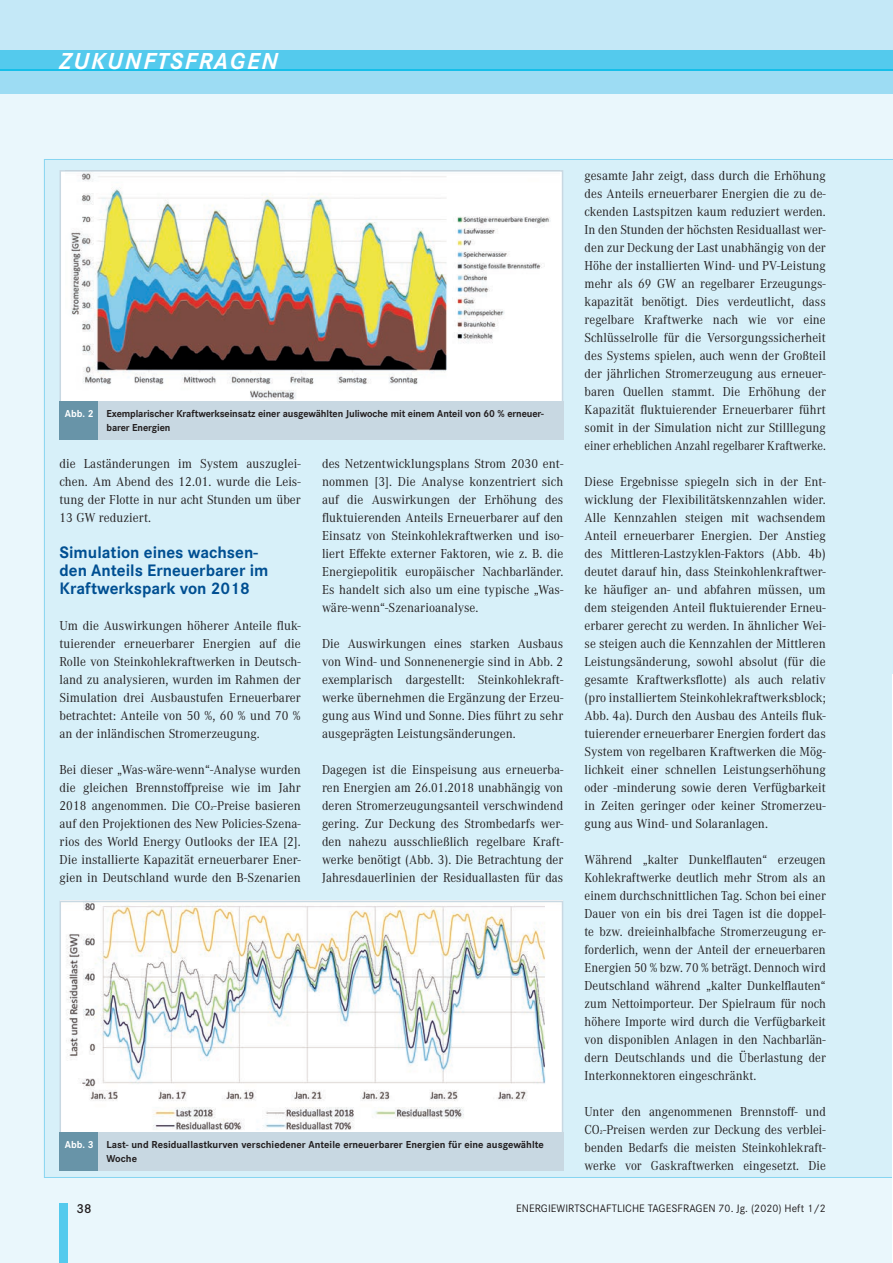
<style>
.page{position:relative;width:893px;height:1263px;background:#fff}
.page>*{position:absolute;margin:0;border:0;box-sizing:border-box;transform-origin:0 0}
.t1{font:italic 700 24px "Corporate S";letter-spacing:.075em;color:#fff}
.t2{font:700 17.25px/18px "Corporate S";color:#004f92}
.t3{font:13.5px/18px "Corporate A";letter-spacing:.005em;color:#231f20;text-align:justify;scale:.95 1}
.t4{font:13.5px/18px "Corporate A";letter-spacing:.005em;color:#231f20;text-align:justify;scale:.94 1}
.t5{font:13.5px/18px "Corporate A";letter-spacing:.005em;color:#231f20;text-align:justify;scale:.93 1}
.t6{font:600 13.5px "Corporate S";color:#231f20}
.t7{font:11.25px "Corporate S";letter-spacing:.005em;color:#231f20}
.t8{font:700 10.5px/13.5px "Corporate S";letter-spacing:-.01em;color:#231f20}
.s1{color:#fff}
</style>
<div class="page">
<div style="left:0;top:66px;width:893px;height:1197px;background:#eaf7fc"></div>
<div style="left:44px;top:159px;width:849px;height:1019px;background:#d7f0f9"></div>
<div style="left:0;top:0;width:893px;height:71px;background:#c4e8f7"></div>
<div style="left:0;top:50px;width:893px;height:19px;background:#54caed"></div>
<div style="left:0;top:69px;width:893px;height:5px;background:#15bfe9"></div>
<div style="left:60px;top:1203px;width:8px;height:60px;background:#54caed"></div>
<div style="left:0;top:71px;width:893px;height:23px;background:#9ddcf3"></div>
<img style="left:66px;top:173px;width:493px;height:227px">
<div style="left:60px;top:170px;width:503px;height:233px;border:2px solid #c8d8e2"></div>
<div style="left:60px;top:402px;width:503px;height:38px;background:#c8d8e2"></div>
<div style="left:60px;top:402px;width:38px;height:38px;background:#6894a8"></div>
<img style="left:63px;top:904px;width:497px;height:227px">
<div style="left:60px;top:901px;width:503px;height:233px;border:2px solid #c8d8e2"></div>
<div style="left:60px;top:1132px;width:503px;height:38px;background:#c8d8e2"></div>
<div style="left:60px;top:1132px;width:38px;height:38px;background:#6894a8"></div>
<h1 class="t1" style="left:60px;top:47px;width:220px">ZUKUNFTSFRAGEN</h1>
<p class="t8" style="left:107px;top:407px;width:439px;text-indent:-42px"><span class="s1">Abb. 2</span> Exemplarischer Kraftwerkseinsatz einer ausgewählten Juliwoche mit einem Anteil von 60 % erneuer&shy;barer Energien</p>
<p class="t3" style="left:60px;top:455px;width:255px">die Laständerungen im System auszuglei&shy;chen. Am Abend des 12.01. wurde die Leis&shy;tung der Flotte in nur acht Stunden um über 13 GW reduziert.</p>
<p class="t2" style="left:60px;top:544px;width:210px">Simulation eines wachsen&shy;den Anteils Erneuerbarer im<br>Kraftwerkspark von 2018</p>
<p class="t3" style="left:60px;top:617px;width:255px">Um die Auswirkungen höherer Anteile fluk&shy;tuierender erneuerbarer Energien auf die Rolle von Steinkohlekraftwerken in Deutsch&shy;land zu analysieren, wurden im Rahmen der Simulation drei Ausbaustufen Erneuerbarer betrachtet: Anteile von 50 %, 60 % und 70 % an der inländischen Stromerzeugung.</p>
<p class="t3" style="left:60px;top:761px;width:255px">Bei dieser „Was-wäre-wenn“-Analyse wurden die gleichen Brennstoffpreise wie im Jahr 2018 angenommen. Die CO2-Preise basieren auf den Projektionen des New Policies-Szena&shy;rios des World Energy Outlooks der IEA [2].<br>Die installierte Kapazität erneuerbarer Ener&shy;gien in Deutschland wurde den B-Szenarien</p>
<p class="t3" style="left:322px;top:455px;width:255px">des Netzentwicklungsplans Strom 2030 ent&shy;nommen [3]. Die Analyse konzentriert sich auf die Auswirkungen der Erhöhung des fluktuierenden Anteils Erneuerbarer auf den Einsatz von Steinkohlekraftwerken und iso&shy;liert Effekte externer Faktoren, wie z. B. die Energiepolitik europäischer Nachbarländer.<br>Es handelt sich also um eine typische „Was&shy;wäre-wenn“-Szenarioanalyse.</p>
<p class="t3" style="left:322px;top:635px;width:255px">Die Auswirkungen eines starken Ausbaus von Wind- und Sonnenenergie sind in Abb. 2 exemplarisch dargestellt: Steinkohlekraft&shy;werke übernehmen die Ergänzung der Erzeu&shy;gung aus Wind und Sonne. Dies führt zu sehr ausgeprägten Leistungsänderungen.</p>
<p class="t4" style="left:322px;top:761px;width:258px">Dagegen ist die Einspeisung aus erneuerba&shy;ren Energien am 26.01.2018 unabhängig von deren Stromerzeugungsanteil verschwindend gering. Zur Deckung des Strombedarfs wer&shy;den nahezu ausschließlich regelbare Kraft&shy;werke benötigt (Abb. 3). Die Betrachtung der Jahresdauerlinien der Residuallasten für das</p>
<p class="t8" style="left:107px;top:1138px;width:439px;text-indent:-42px"><span class="s1">Abb. 3</span> Last- und Residuallastkurven verschiedener Anteile erneuerbarer Energien für eine ausgewählte<br>Woche</p>
<p class="t4" style="left:585px;top:167px;width:258px">gesamte Jahr zeigt, dass durch die Erhöhung des Anteils erneuerbarer Energien die zu de&shy;ckenden Lastspitzen kaum reduziert werden.<br>In den Stunden der höchsten Residuallast wer&shy;den zur Deckung der Last unabhängig von der Höhe der installierten Wind- und PV-Leistung mehr als 69 GW an regelbarer Erzeugungs&shy;kapazität benötigt. Dies verdeutlicht, dass regelbare Kraftwerke nach wie vor eine Schlüsselrolle für die Versorgungssicherheit des Systems spielen, auch wenn der Großteil der jährlichen Stromerzeugung aus erneuer&shy;baren Quellen stammt. Die Erhöhung der Kapazität fluktuierender Erneuerbarer führt somit in der Simulation nicht zur Stilllegung einer erheblichen Anzahl regelbarer Kraftwerke.</p>
<p class="t3" style="left:585px;top:473px;width:255px">Diese Ergebnisse spiegeln sich in der Ent&shy;wicklung der Flexibilitätskennzahlen wider.<br>Alle Kennzahlen steigen mit wachsendem Anteil erneuerbarer Energien. Der Anstieg des Mittleren-Lastzyklen-Faktors (Abb. 4b) deutet darauf hin, dass Steinkohlenkraftwer&shy;ke häufiger an- und abfahren müssen, um dem steigenden Anteil fluktuierender Erneu&shy;erbarer gerecht zu werden. In ähnlicher Wei&shy;se steigen auch die Kennzahlen der Mittleren Leistungsänderung, sowohl absolut (für die gesamte Kraftwerksflotte) als auch relativ (pro installiertem Steinkohlekraftwerksblock; Abb. 4a). Durch den Ausbau des Anteils fluk&shy;tuierender erneuerbarer Energien fordert das System von regelbaren Kraftwerken die Mög&shy;lichkeit einer schnellen Leistungserhöhung oder -minderung sowie deren Verfügbarkeit in Zeiten geringer oder keiner Stromerzeu&shy;gung aus Wind- und Solaranlagen.</p>
<p class="t5" style="left:585px;top:851px;width:261px">Während „kalter Dunkelflauten“ erzeugen Kohlekraftwerke deutlich mehr Strom als an einem durchschnittlichen Tag. Schon bei einer Dauer von ein bis drei Tagen ist die doppel&shy;te bzw. dreieinhalbfache Stromerzeugung er&shy;forderlich, wenn der Anteil der erneuerbaren Energien 50 % bzw. 70 % beträgt. Dennoch wird Deutschland während „kalter Dunkelflauten“ zum Nettoimporteur. Der Spielraum für noch höhere Importe wird durch die Verfügbarkeit von disponiblen Anlagen in den Nachbarlän&shy;dern Deutschlands und die Überlastung der Interkonnektoren eingeschränkt.</p>
<p class="t5" style="left:585px;top:1103px;width:261px">Unter den angenommenen Brennstoff- und CO2-Preisen werden zur Deckung des verblei&shy;benden Bedarfs die meisten Steinkohlekraft&shy;werke vor Gaskraftwerken eingesetzt. Die</p>
<p class="t6" style="left:77px;top:1201px;width:16px">38</p>
<p class="t7" style="left:516px;top:1202px;width:311px">ENERGIEWIRTSCHAFTLICHE TAGESFRAGEN 70. Jg. (2020) Heft 1/2</p>
</div>
